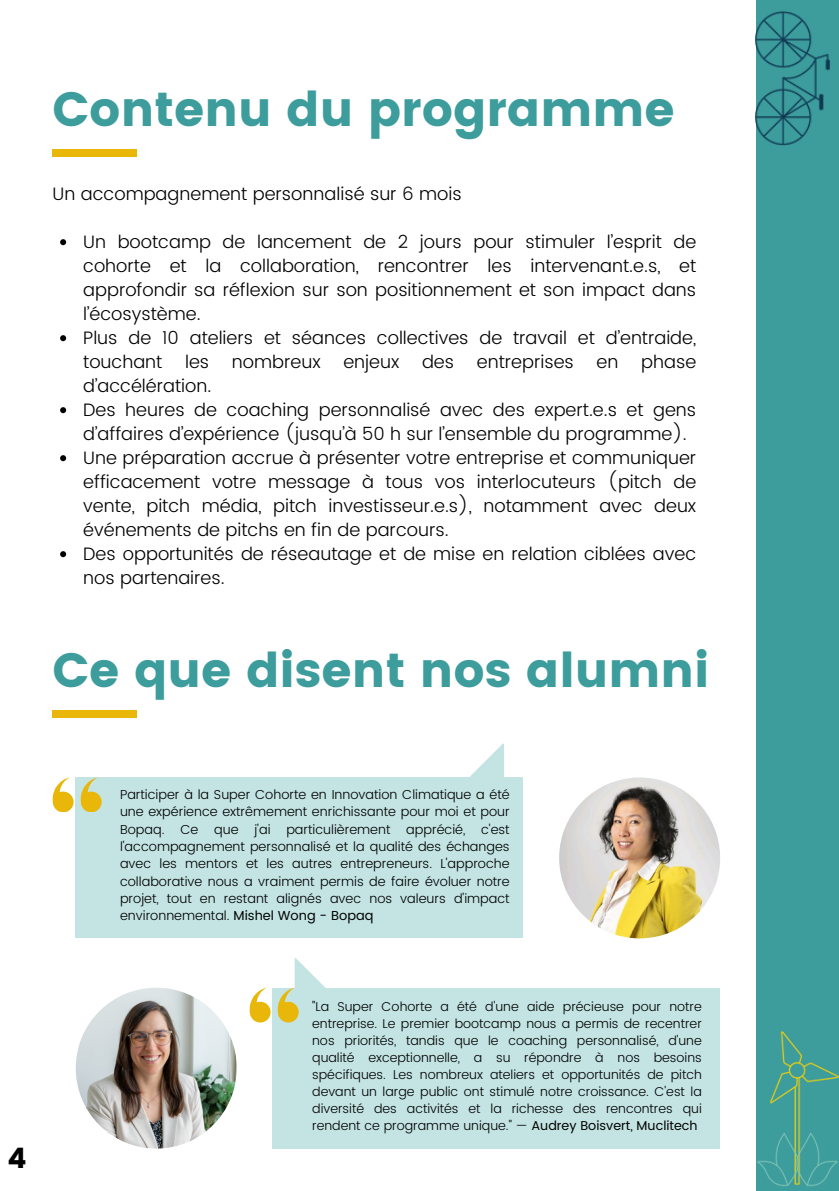
<style>
.page{position:relative;width:839px;height:1191px;background:#fff}
.page>*{position:absolute;margin:0;border:0;box-sizing:border-box;transform-origin:0 0}
.t1{font:48px "Poppins";color:#3d9c9c}
.t2{font:28.2px "Poppins";color:#000}
.t3{font:300 18px/24px "Poppins";color:#000}
.t4{font:300 13px/17.4px "Poppins";color:#000;text-align:justify}
.t5{font:300 12.8px/17px "Poppins";color:#000;text-align:justify}
.s1{font-weight:400}
</style>
<div class="page">
<div style="left:53px;top:149px;width:84px;height:7px;background:#e8b709"></div>
<div style="left:755px;top:0;width:83px;height:1190px;background:#3d9c9c"></div>
<div style="left:76px;top:777px;width:447px;height:161px;background:#c4e4e4"></div>
<svg style="left:53px;top:778px;width:21px;height:34px"></svg>
<svg style="left:81px;top:778px;width:21px;height:34px"></svg>
<svg style="left:470px;top:744px;width:34px;height:33px"></svg>
<img style="left:559px;top:777px;width:161px;height:161px;border-radius:50%">
<div style="left:53px;top:710px;width:84px;height:8px;background:#e8b709"></div>
<div style="left:273px;top:988px;width:447px;height:161px;background:#c4e4e4"></div>
<svg style="left:250px;top:988px;width:20px;height:34px"></svg>
<svg style="left:278px;top:958px;width:48px;height:64px"></svg>
<img style="left:76px;top:988px;width:161px;height:161px;border-radius:50%">
<svg style="left:60px;top:239px;width:6px;height:6px"></svg>
<svg style="left:60px;top:335px;width:6px;height:6px"></svg>
<svg style="left:60px;top:407px;width:6px;height:6px"></svg>
<svg style="left:60px;top:455px;width:6px;height:6px"></svg>
<svg style="left:60px;top:551px;width:6px;height:6px"></svg>
<img style="left:769px;top:1031px;width:69px;height:98px">
<img style="left:798px;top:1129px;width:40px;height:57px">
<img style="left:755px;top:1129px;width:43px;height:61px">
<img style="left:755px;top:1px;width:75px;height:156px">
<h2 class="t1" style="left:53px;top:81px;width:623px">Contenu du programme</h2>
<p class="t3" style="left:53px;top:182px;width:410px">Un accompagnement personnalisé sur 6 mois</p>
<p class="t3" style="left:83px;top:230px;width:614px;text-align:justify">Un bootcamp de lancement de 2 jours pour stimuler l’esprit de cohorte et la collaboration, rencontrer les intervenant.e.s, et approfondir sa réflexion sur son positionnement et son impact dans l’écosystème.</p>
<p class="t3" style="left:83px;top:326px;width:614px">Plus de 10 ateliers et séances collectives de travail et d’entraide, touchant</p>
<p class="t3" style="left:185px;top:350px;width:26px">les</p>
<p class="t3" style="left:232px;top:350px;width:90px">nombreux</p>
<p class="t3" style="left:343px;top:350px;width:57px">enjeux</p>
<p class="t3" style="left:422px;top:350px;width:34px">des</p>
<p class="t3" style="left:477px;top:350px;width:98px">entreprises</p>
<p class="t3" style="left:596px;top:350px;width:23px">en</p>
<p class="t3" style="left:641px;top:350px;width:57px">phase</p>
<p class="t3" style="left:83px;top:374px;width:130px">d’accélération.</p>
<p class="t3" style="left:83px;top:398px;width:614px">Des heures de coaching personnalisé avec des expert.e.s et gens d’affaires d’expérience (jusqu’à 50 h sur l’ensemble du programme).</p>
<p class="t3" style="left:83px;top:446px;width:614px;text-align:justify">Une préparation accrue à présenter votre entreprise et communiquer efficacement votre message à tous vos interlocuteurs (pitch de vente, pitch média, pitch investisseur.e.s), notamment avec deux événements de pitchs en fin de parcours.</p>
<h1 class="t3" style="left:83px;top:542px;width:614px">Des opportunités de réseautage et de mise en relation ciblées avec nos partenaires.</h1>
<p class="t1" style="left:53px;top:642px;width:658px">Ce que disent nos alumni</p>
<p class="t2" style="left:8px;top:1142px;width:21px">4</p>
<p class="t4" style="left:120px;top:786px;width:391px">Participer à la Super Cohorte en Innovation Climatique a été une expérience extrêmement enrichissante pour moi et pour Bopaq. Ce que j'ai particulièrement apprécié, c'est l'accompagnement personnalisé et la qualité des échanges avec les mentors et les autres entrepreneurs. L'approche collaborative nous a vraiment permis de faire évoluer notre projet, tout en restant alignés avec nos valeurs d'impact environnemental. <span class="s1">Mishel Wong - Bopaq</span></p>
<p class="t5" style="left:312px;top:998px;width:391px">"La Super Cohorte a été d'une aide précieuse pour notre entreprise. Le premier bootcamp nous a permis de recentrer nos priorités, tandis que le coaching personnalisé, d'une qualité exceptionnelle, a su répondre à nos besoins spécifiques. Les nombreux ateliers et opportunités de pitch devant un large public ont stimulé notre croissance. C'est la diversité des activités et la richesse des rencontres qui rendent ce programme unique." — <span class="s1">Audrey Boisvert, Muclitech</span></p>
</div>
